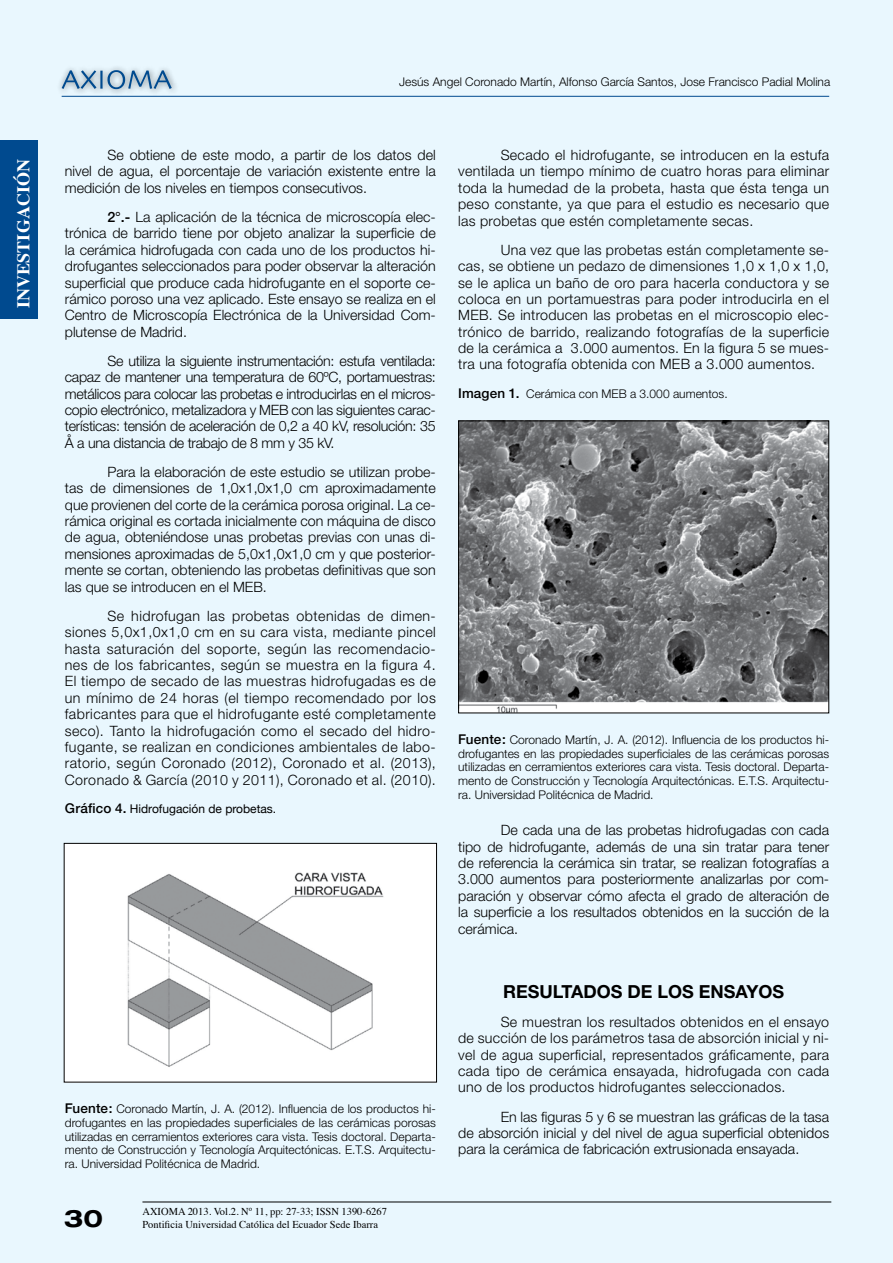
<style>
.page{position:relative;width:893px;height:1263px;background:#e9f7fe}
.page>*{position:absolute;margin:0;border:0;box-sizing:border-box;transform-origin:0 0}
.t1{font:700 expanded 24px "Helvetica Neue";color:#000}
.t2{font:700 18px "Helvetica Neue";color:#000}
.t3{font:700 18px "Times";color:#fff}
.t4{font:300 14.25px/16.4px "Helvetica Neue";color:#000;text-align:justify}
.t5{font:300 12px/13.8px "Helvetica Neue";color:#000;text-align:justify}
.t6{font:12px "Helvetica Neue";color:#000}
.t7{font:10.5px/12.6px "Times";color:#000}
.s1{font-weight:500}
.s2{font-weight:500;font-size:13.5px}
</style>
<div class="page">
<hr style="left:142px;top:1201px;width:689px;height:1px;background:#000">
<div style="left:57px;top:65px;width:122px;height:31px;background:#000;opacity:.51"></div>
<svg style="left:62px;top:70px;width:110px;height:19px;background:#97b3ca"></svg>
<hr style="left:62px;top:96px;width:767px;height:1px;background:#004a8f">
<div style="left:0;top:140px;width:37px;height:179px;background:#004a8f"></div>
<img style="left:66px;top:845px;width:369px;height:235px">
<div style="left:64px;top:843px;width:373px;height:239px;border:1px solid #000"></div>
<img style="left:460px;top:423px;width:367px;height:288px">
<div style="left:458px;top:421px;width:371px;height:292px;border:1px solid #000"></div>
<p class="t5" style="left:399px;top:74px;width:433px">Jesús Angel Coronado Martín, Alfonso García Santos, Jose Francisco Padial Molina</p>
<p class="t3" style="left:6px;top:307px;width:150px;rotate:-90deg">INVESTIGACIÓN</p>
<p class="t4" style="left:65px;top:146px;width:372px;text-indent:43px">Se obtiene de este modo, a partir de los datos del nivel de agua, el porcentaje de variación existente entre la medición de los niveles en tiempos consecutivos.</p>
<p class="t4" style="left:65px;top:208px;width:372px;text-indent:43px"><span class="s1">2°.-</span> La aplicación de la técnica de microscopía elec&shy;trónica de barrido tiene por objeto analizar la superficie de la cerámica hidrofugada con cada uno de los productos hi&shy;drofugantes seleccionados para poder observar la alteración superficial que produce cada hidrofugante en el soporte ce&shy;rámico poroso una vez aplicado. Este ensayo se realiza en el Centro de Microscopía Electrónica de la Universidad Com&shy;plutense de Madrid.</p>
<p class="t4" style="left:65px;top:352px;width:372px;text-indent:43px">Se utiliza la siguiente instrumentación: estufa ventilada: capaz de mantener una temperatura de 60ºC, portamuestras: metálicos para colocar las probetas e introducirlas en el micros&shy;copio electrónico, metalizadora y MEB con las siguientes carac&shy;terísticas: tensión de aceleración de 0,2 a 40 kV, resolución: 35<br>Å a una distancia de trabajo de 8 mm y 35 kV.</p>
<p class="t4" style="left:65px;top:463px;width:372px;text-indent:43px">Para la elaboración de este estudio se utilizan probe&shy;tas de dimensiones de 1,0x1,0x1,0 cm aproximadamente que provienen del corte de la cerámica porosa original. La ce&shy;rámica original es cortada inicialmente con máquina de disco de agua, obteniéndose unas probetas previas con unas di&shy;mensiones aproximadas de 5,0x1,0x1,0 cm y que posterior&shy;mente se cortan, obteniendo las probetas definitivas que son las que se introducen en el MEB.</p>
<p class="t4" style="left:65px;top:607px;width:372px;text-indent:43px">Se hidrofugan las probetas obtenidas de dimen&shy;siones 5,0x1,0x1,0 cm en su cara vista, mediante pincel hasta saturación del soporte, según las recomendacio&shy;nes de los fabricantes, según se muestra en la figura 4.<br>El tiempo de secado de las muestras hidrofugadas es de un mínimo de 24 horas (el tiempo recomendado por los fabricantes para que el hidrofugante esté completamente seco). Tanto la hidrofugación como el secado del hidro&shy;fugante, se realizan en condiciones ambientales de labo&shy;ratorio, según Coronado (2012), Coronado et al. (2013), Coronado &amp; García (2010 y 2011), Coronado et al. (2010).</p>
<p class="t6" style="left:65px;top:800px;width:213px"><span class="s2">Gráfico 4.</span> Hidrofugación de probetas.</p>
<p class="t5" style="left:65px;top:1101px;width:372px"><span class="s2">Fuente:</span> Coronado Martín, J. A. (2012). Influencia de los productos hi&shy;drofugantes en las propiedades superficiales de las cerámicas porosas utilizadas en cerramientos exteriores cara vista. Tesis doctoral. Departa&shy;mento de Construcción y Tecnología Arquitectónicas. E.T.S. Arquitectu&shy;ra. Universidad Politécnica de Madrid.</p>
<h1 class="t1" style="left:64px;top:1203px;width:41px">30</h1>
<p class="t7" style="left:142px;top:1204px;width:246px">AXIOMA 2013. Vol.2. Nº 11, pp: 27-33; ISSN 1390-6267<br>Pontificia Universidad Católica del Ecuador Sede Ibarra</p>
<p class="t4" style="left:458px;top:146px;width:372px;text-indent:43px">Secado el hidrofugante, se introducen en la estufa ventilada un tiempo mínimo de cuatro horas para eliminar toda la humedad de la probeta, hasta que ésta tenga un peso constante, ya que para el estudio es necesario que las probetas que estén completamente secas.</p>
<p class="t4" style="left:458px;top:241px;width:372px;text-indent:43px">Una vez que las probetas están completamente se&shy;cas, se obtiene un pedazo de dimensiones 1,0 x 1,0 x 1,0, se le aplica un baño de oro para hacerla conductora y se coloca en un portamuestras para poder introducirla en el MEB. Se introducen las probetas en el microscopio elec&shy;trónico de barrido, realizando fotografías de la superficie de la cerámica a 3.000 aumentos. En la figura 5 se mues&shy;tra una fotografía obtenida con MEB a 3.000 aumentos.</p>
<p class="t5" style="left:458px;top:386px;width:271px"><span class="s2">Imagen 1.</span> Cerámica con MEB a 3.000 aumentos.</p>
<p class="t5" style="left:458px;top:732px;width:372px"><span class="s2">Fuente:</span> Coronado Martín, J. A. (2012). Influencia de los productos hi&shy;drofugantes en las propiedades superficiales de las cerámicas porosas utilizadas en cerramientos exteriores cara vista. Tesis doctoral. Departa&shy;mento de Construcción y Tecnología Arquitectónicas. E.T.S. Arquitectu&shy;ra. Universidad Politécnica de Madrid.</p>
<p class="t4" style="left:458px;top:822px;width:372px;text-indent:43px">De cada una de las probetas hidrofugadas con cada tipo de hidrofugante, además de una sin tratar para tener de referencia la cerámica sin tratar, se realizan fotografías a 3.000 aumentos para posteriormente analizarlas por com&shy;paración y observar cómo afecta el grado de alteración de la superficie a los resultados obtenidos en la succión de la cerámica.</p>
<p class="t2" style="left:503px;top:980px;width:283px">RESULTADOS DE LOS ENSAYOS</p>
<p class="t4" style="left:458px;top:1013px;width:372px;text-indent:43px">Se muestran los resultados obtenidos en el ensayo de succión de los parámetros tasa de absorción inicial y ni&shy;vel de agua superficial, representados gráficamente, para cada tipo de cerámica ensayada, hidrofugada con cada uno de los productos hidrofugantes seleccionados.</p>
<p class="t4" style="left:458px;top:1108px;width:372px;text-indent:43px">En las figuras 5 y 6 se muestran las gráficas de la tasa de absorción inicial y del nivel de agua superficial obtenidos para la cerámica de fabricación extrusionada ensayada.</p>
</div>
